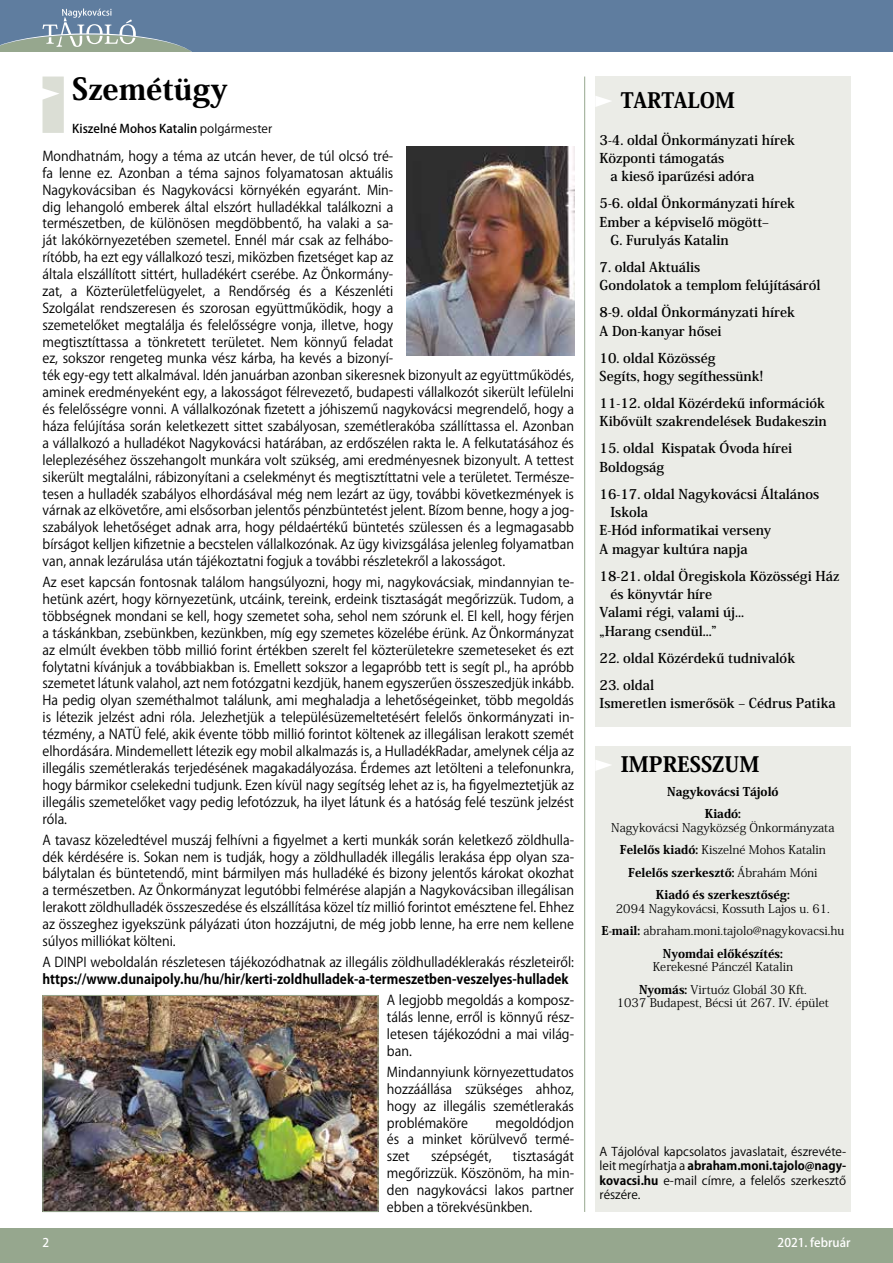
<style>
.page{position:relative;width:893px;height:1263px;background:#fff}
.page>*{position:absolute;margin:0;border:0;box-sizing:border-box;transform-origin:0 0}
.t1{font:800 30px "Koz Min Pr 6 N";color:#000}
.t2{font:800 21px "Koz Min Pr 6 N";color:#000}
.t3{font:13.5px/17px "Koz Go Pr 6 N";color:#000;text-align:justify;scale:.95 1}
.t4{font:700 13.5px/18.5px "Koz Min Pr 6 N";color:#000}
.t5{font:700 13.5px "Koz Go Pr 6 N";color:#000;scale:.95 1}
.t6{font:12px/22.5px "Koz Min Pr 6 N";color:#000;text-align:center}
.t7{font:12px/14.4px "Koz Go Pr 6 N";color:#000;text-align:justify}
.t8{font:500 12px "Koz Go Pr 6 N";color:#000}
.t9{font:800 12px/22.5px "Koz Min Pr 6 N";color:#000;text-align:center}
.t10{font:500 12px "Koz Go Pr 6 N";color:#fff}
.s1{font-weight:400}
.s2{font-weight:800}
.s3{font-weight:700}
</style>
<div class="page">
<div style="left:0;top:0;width:893px;height:51px;background:#5f7d9f"></div>
<svg style="left:0;top:9px;width:191px;height:42px"></svg>
<div style="left:0;top:1229px;width:893px;height:34px;background:#96a78e"></div>
<div style="left:595px;top:77px;width:255px;height:650px;background:#ebece7"></div>
<div style="left:595px;top:746px;width:255px;height:466px;background:#ebece7"></div>
<svg style="left:595px;top:96px;width:16px;height:11px"></svg>
<svg style="left:595px;top:760px;width:16px;height:11px"></svg>
<img style="left:45px;top:997px;width:331px;height:213px">
<div style="left:43px;top:995px;width:335px;height:217px;border:1px solid #96a78e"></div>
<hr style="left:584px;top:77px;width:1px;height:1135px;background:#96a78e">
<svg style="left:43px;top:77px;width:21px;height:56px"></svg>
<img style="left:406px;top:147px;width:168px;height:208px">
<h1 class="t1" style="left:72px;top:72px;width:157px">Szemétügy</h1>
<p class="t8" style="left:72px;top:122px;width:201px">Kiszelné Mohos Katalin <span class="s1">polgármester</span></p>
<p class="t3" style="left:43px;top:148px;width:561px;text-align:left">Mondhatnám, hogy a téma az utcán hever, de túl olcsó tré-<br>fa lenne ez. Azonban a téma sajnos folyamatosan aktuális<br>Nagykovácsiban és Nagykovácsi környékén egyaránt. Min-<br>dig lehangoló emberek által elszórt hulladékkal találkozni a<br>természetben, de különösen megdöbbentő, ha valaki a sa-<br>ját lakókörnyezetében szemetel. Ennél már csak az felhábo-<br>rítóbb, ha ezt egy vállalkozó teszi, miközben fizetséget kap az<br>általa elszállított sittért, hulladékért cserébe. Az Önkormány-<br>zat, a Közterületfelügyelet, a Rendőrség és a Készenléti<br>Szolgálat rendszeresen és szorosan együttműködik, hogy a<br>szemetelőket megtalálja és felelősségre vonja, illetve, hogy<br>megtisztíttassa a tönkretett területet. Nem könnyű feladat<br>ez, sokszor rengeteg munka vész kárba, ha kevés a bizonyí-<br>ték egy-egy tett alkalmával. Idén januárban azonban sikeresnek bizonyult az együttműködés, aminek eredményeként egy, a lakosságot félrevezető, budapesti vállalkozót sikerült lefülelni és felelősségre vonni. A vállalkozónak fizetett a jóhiszemű nagykovácsi megrendelő, hogy a háza felújítása során keletkezett sittet szabályosan, szemétlerakóba szállíttassa el. Azonban a vállalkozó a hulladékot Nagykovácsi határában, az erdőszélen rakta le. A felkutatásához és leleplezéséhez összehangolt munkára volt szükség, ami eredményesnek bizonyult. A tettest sikerült megtalálni, rábizonyítani a cselekményt és megtisztíttatni vele a területet. Természe&shy;tesen a hulladék szabályos elhordásával még nem lezárt az ügy, további következmények is várnak az elkövetőre, ami elsősorban jelentős pénzbüntetést jelent. Bízom benne, hogy a jog&shy;szabályok lehetőséget adnak arra, hogy példaértékű büntetés szülessen és a legmagasabb bírságot kelljen kifizetnie a becstelen vállalkozónak. Az ügy kivizsgálása jelenleg folyamatban van, annak lezárulása után tájékoztatni fogjuk a további részletekről a lakosságot.</p>
<p class="t3" style="left:43px;top:574px;width:561px">Az eset kapcsán fontosnak találom hangsúlyozni, hogy mi, nagykovácsiak, mindannyian te&shy;hetünk azért, hogy környezetünk, utcáink, tereink, erdeink tisztaságát megőrizzük. Tudom, a többségnek mondani se kell, hogy szemetet soha, sehol nem szórunk el. El kell, hogy férjen a táskánkban, zsebünkben, kezünkben, míg egy szemetes közelébe érünk. Az Önkormányzat az elmúlt években több millió forint értékben szerelt fel közterületekre szemeteseket és ezt folytatni kívánjuk a továbbiakban is. Emellett sokszor a legapróbb tett is segít pl., ha apróbb szemetet látunk valahol, azt nem fotózgatni kezdjük, hanem egyszerűen összeszedjük inkább.<br>Ha pedig olyan szeméthalmot találunk, ami meghaladja a lehetőségeinket, több megoldás is létezik jelzést adni róla. Jelezhetjük a településüzemeltetésért felelős önkormányzati in&shy;tézmény, a NATÜ felé, akik évente több millió forintot költenek az illegálisan lerakott szemét elhordására. Mindemellett létezik egy mobil alkalmazás is, a HulladékRadar, amelynek célja az illegális szemétlerakás terjedésének magakadályozása. Érdemes azt letölteni a telefonunkra, hogy bármikor cselekedni tudjunk. Ezen kívül nagy segítség lehet az is, ha figyelmeztetjük az illegális szemetelőket vagy pedig lefotózzuk, ha ilyet látunk és a hatóság felé teszünk jelzést róla.</p>
<p class="t3" style="left:43px;top:831px;width:561px">A tavasz közeledtével muszáj felhívni a figyelmet a kerti munkák során keletkező zöldhulla&shy;dék kérdésére is. Sokan nem is tudják, hogy a zöldhulladék illegális lerakása épp olyan sza&shy;bálytalan és büntetendő, mint bármilyen más hulladéké és bizony jelentős károkat okozhat a természetben. Az Önkormányzat legutóbbi felmérése alapján a Nagykovácsiban illegálisan lerakott zöldhulladék összeszedése és elszállítása közel tíz millió forintot emésztene fel. Ehhez az összeghez igyekszünk pályázati úton hozzájutni, de még jobb lenne, ha erre nem kellene súlyos milliókat költeni.</p>
<p class="t3" style="left:43px;top:954px;width:561px">A DINPI weboldalán részletesen tájékozódhatnak az illegális zöldhulladéklerakás részleteiről:</p>
<p class="t5" style="left:43px;top:971px;width:555px">https://www.dunaipoly.hu/hu/hir/kerti-zoldhulladek-a-termeszetben-veszelyes-hulladek</p>
<p class="t3" style="left:387px;top:992px;width:198px">A legjobb megoldás a komposz&shy;tálás lenne, erről is könnyű rész&shy;letesen tájékozódni a mai világ&shy;ban.</p>
<p class="t3" style="left:387px;top:1064px;width:198px">Mindannyiunk környezettudatos hozzáállása szükséges ahhoz, hogy az illegális szemétlerakás problémaköre</p>
<p class="t3" style="left:387px;top:1114px;width:198px;text-indent:109px">megoldódjon és a minket körülvevő termé&shy;szet</p>
<p class="t3" style="left:387px;top:1148px;width:198px;text-indent:126px">tisztaságát megőrizzük. Köszönöm, ha min&shy;den nagykovácsi lakos partner ebben a törekvésünkben.</p>
<p class="t3" style="left:431px;top:1148px;width:65px">szépségét,</p>
<h2 class="t2" style="left:621px;top:88px;width:116px">TARTALOM</h2>
<p class="t4" style="left:600px;top:131px;width:197px">3-4. oldal Önkormányzati hírek</p>
<p class="t4" style="left:600px;top:149px;width:126px">Központi támogatás</p>
<p class="t4" style="left:610px;top:168px;width:145px">a kieső iparűzési adóra</p>
<p class="t4" style="left:600px;top:194px;width:197px">5-6. oldal Önkormányzati hírek</p>
<p class="t4" style="left:600px;top:213px;width:171px">Ember a képviselő mögött–</p>
<p class="t4" style="left:610px;top:231px;width:120px">G. Furulyás Katalin</p>
<p class="t4" style="left:600px;top:258px;width:222px">7. oldal Aktuális<br>Gondolatok a templom felújításáról</p>
<p class="t4" style="left:600px;top:303px;width:197px">8-9. oldal Önkormányzati hírek<br>A Don-kanyar hősei</p>
<p class="t4" style="left:600px;top:349px;width:165px">10. oldal Közösség<br>Segíts, hogy segíthessünk!</p>
<p class="t4" style="left:600px;top:394px;width:229px">11-12. oldal Közérdekű információk<br>Kibővült szakrendelések Budakeszin</p>
<p class="t4" style="left:600px;top:439px;width:194px">15. oldal Kispatak Óvoda hírei<br>Boldogság</p>
<p class="t4" style="left:600px;top:485px;width:221px">16-17. oldal Nagykovácsi Általános</p>
<p class="t4" style="left:610px;top:503px;width:39px">Iskola</p>
<p class="t4" style="left:600px;top:521px;width:173px">E-Hód informatikai verseny</p>
<p class="t4" style="left:600px;top:540px;width:150px">A magyar kultúra napja</p>
<p class="t4" style="left:600px;top:567px;width:241px">18-21. oldal Öregiskola Közösségi Ház</p>
<p class="t4" style="left:610px;top:585px;width:103px">és könyvtár híre</p>
<p class="t4" style="left:600px;top:604px;width:146px">Valami régi, valami új...</p>
<p class="t4" style="left:600px;top:622px;width:119px">„Harang csendül...”</p>
<p class="t4" style="left:600px;top:649px;width:197px">22. oldal Közérdekű tudnivalók</p>
<p class="t4" style="left:600px;top:676px;width:238px">23. oldal<br>Ismeretlen ismerősök – Cédrus Patika</p>
<h2 class="t2" style="left:621px;top:753px;width:140px">IMPRESSZUM</h2>
<p class="t9" style="left:667px;top:780px;width:113px">Nagykovácsi Tájoló<br>Kiadó:</p>
<p class="t6" style="left:611px;top:816px;width:225px">Nagykovácsi Nagyközség Önkormányzata <span class="s2">Felelős kiadó:</span> Kiszelné Mohos Katalin <span class="s2">Felelős szerkesztő:</span> Ábrahám Móni <span class="s2">Kiadó és szerkesztőség:</span></p>
<p class="t6" style="left:601px;top:897px;width:244px">2094 Nagykovácsi, Kossuth Lajos u. 61.<br><span class="s2">E-mail:</span> abraham.moni.tajolo@nagykovacsi.hu<br><span class="s2">Nyomdai előkészítés:</span></p>
<p class="t6" style="left:639px;top:956px;width:169px">Kerekesné Pánczél Katalin<br><span class="s2">Nyomás:</span> Virtuóz Globál 30 Kft.</p>
<p class="t6" style="left:617px;top:992px;width:213px">1037 Budapest, Bécsi út 267. IV. épület</p>
<p class="t7" style="left:600px;top:1145px;width:248px">A Tájolóval kapcsolatos javaslatait, észrevéte&shy;leit megírhatja a <span class="s3">abraham.moni.tajolo@nagy&shy;kovacsi.hu</span> e-mail címre, a felelős szerkesztő részére.</p>
<p class="t10" style="left:43px;top:1236px;width:8px">2</p>
<p class="t10" style="left:778px;top:1236px;width:74px">2021. február</p>
</div>
